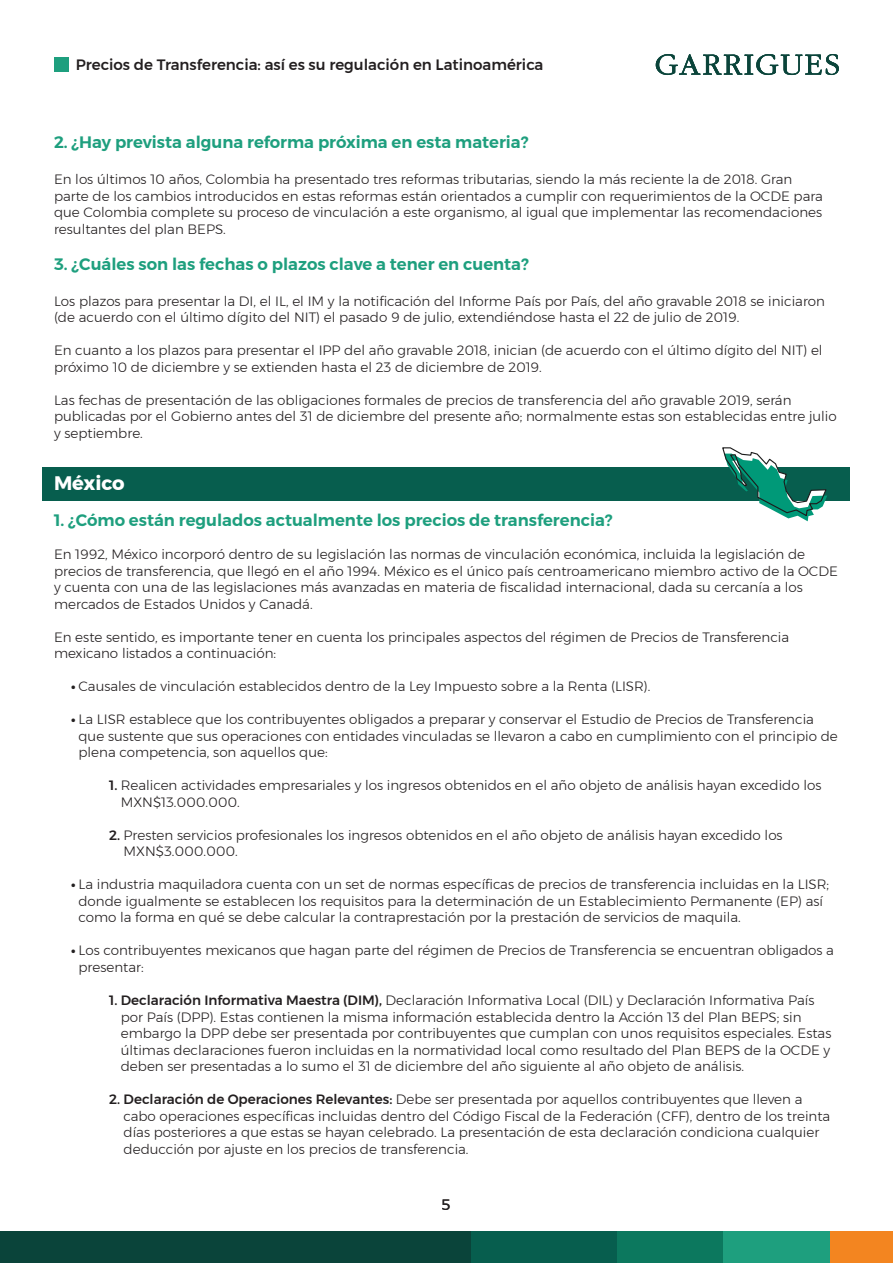
<style>
.page{position:relative;width:893px;height:1263px;background:#fff}
.page>*{position:absolute;margin:0;border:0;box-sizing:border-box;transform-origin:0 0}
.t1{font:700 19.5px "Montserrat";color:#fff}
.t2{font:600 16.5px "Montserrat";color:#1e9f7e}
.t3{font:500 15px "Montserrat";color:#231f20}
.t4{font:15px "Montserrat";color:#231f20}
.t5{font:300 13.5px/16.5px "Montserrat";color:#231f20}
.s1{font-weight:700}
.s2{font-weight:500}
</style>
<div class="page">
<div style="left:43px;top:467px;width:807px;height:34px;background:#075e4e"></div>
<div style="left:0;top:1231px;width:471px;height:32px;background:#0a443a"></div>
<div style="left:471px;top:1231px;width:146px;height:32px;background:#075e4e"></div>
<div style="left:617px;top:1231px;width:109px;height:32px;background:#0c785e"></div>
<div style="left:723px;top:1231px;width:110px;height:32px;background:#1e9f7e"></div>
<div style="left:831px;top:1231px;width:62px;height:32px;background:#f38520"></div>
<svg style="left:656px;top:54px;width:183px;height:21px"></svg>
<div style="left:54px;top:57px;width:15px;height:15px;background:#1e9f7e"></div>
<svg style="left:722px;top:447px;width:105px;height:74px"></svg>
<p class="t3" style="left:76px;top:53px;width:469px">Precios de Transferencia: así es su regulación en Latinoamérica</p>
<p class="t2" style="left:54px;top:129px;width:476px">2. ¿Hay prevista alguna reforma próxima en esta materia?</p>
<p class="t5" style="left:54px;top:171px;width:770px">En los últimos 10 años, Colombia ha presentado tres reformas tributarias, siendo la más reciente la de 2018. Gran parte de los cambios introducidos en estas reformas están orientados a cumplir con requerimientos de la OCDE para que Colombia complete su proceso de vinculación a este organismo, al igual que implementar las recomendaciones resultantes del plan BEPS.</p>
<p class="t2" style="left:54px;top:251px;width:476px">3. ¿Cuáles son las fechas o plazos clave a tener en cuenta?</p>
<p class="t5" style="left:54px;top:293px;width:773px">Los plazos para presentar la DI, el IL, el IM y la notificación del Informe País por País, del año gravable 2018 se iniciaron (de acuerdo con el último dígito del NIT) el pasado 9 de julio, extendiéndose hasta el 22 de julio de 2019.</p>
<p class="t5" style="left:54px;top:342px;width:770px">En cuanto a los plazos para presentar el IPP del año gravable 2018, inician (de acuerdo con el último dígito del NIT) el próximo 10 de diciembre y se extienden hasta el 23 de diciembre de 2019.</p>
<p class="t5" style="left:54px;top:392px;width:784px">Las fechas de presentación de las obligaciones formales de precios de transferencia del año gravable 2019, serán publicadas por el Gobierno antes del 31 de diciembre del presente año; normalmente estas son establecidas entre julio y septiembre.</p>
<p class="t1" style="left:54px;top:468px;width:72px">México</p>
<p class="t2" style="left:54px;top:507px;width:560px">1. ¿Cómo están regulados actualmente los precios de transferencia?</p>
<p class="t5" style="left:54px;top:546px;width:785px">En 1992, México incorporó dentro de su legislación las normas de vinculación económica, incluida la legislación de precios de transferencia, que llegó en el año 1994. México es el único país centroamericano miembro activo de la OCDE y cuenta con una de las legislaciones más avanzadas en materia de fiscalidad internacional, dada su cercanía a los mercados de Estados Unidos y Canadá.</p>
<p class="t5" style="left:54px;top:629px;width:737px">En este sentido, es importante tener en cuenta los principales aspectos del régimen de Precios de Transferencia mexicano listados a continuación:</p>
<p class="t5" style="left:71px;top:678px;width:581px"><span class="s1">•</span> Causales de vinculación establecidos dentro de la Ley Impuesto sobre a la Renta (LISR).</p>
<p class="t5" style="left:78px;top:711px;width:761px;text-indent:-7px"><span class="s1">•</span> La LISR establece que los contribuyentes obligados a preparar y conservar el Estudio de Precios de Transferencia que sustente que sus operaciones con entidades vinculadas se llevaron a cabo en cumplimiento con el principio de plena competencia, son aquellos que:</p>
<p class="t5" style="left:121px;top:777px;width:702px;text-indent:-12px"><span class="s2">1.</span> Realicen actividades empresariales y los ingresos obtenidos en el año objeto de análisis hayan excedido los<br>MXN$13.000.000.</p>
<p class="t5" style="left:124px;top:827px;width:661px;text-indent:-14px"><span class="s2">2.</span> Presten servicios profesionales los ingresos obtenidos en el año objeto de análisis hayan excedido los<br>MXN$3.000.000.</p>
<p class="t5" style="left:78px;top:876px;width:752px;text-indent:-7px"><span class="s1">•</span> La industria maquiladora cuenta con un set de normas específicas de precios de transferencia incluidas en la LISR; donde igualmente se establecen los requisitos para la determinación de un Establecimiento Permanente (EP) así como la forma en qué se debe calcular la contraprestación por la prestación de servicios de maquila.</p>
<p class="t5" style="left:78px;top:942px;width:757px;text-indent:-7px"><span class="s1">•</span> Los contribuyentes mexicanos que hagan parte del régimen de Precios de Transferencia se encuentran obligados a presentar:</p>
<p class="t5" style="left:121px;top:992px;width:712px;text-indent:-12px"><span class="s2">1. Declaración Informativa Maestra (DIM),</span> Declaración Informativa Local (DIL) y Declaración Informativa País por País (DPP). Estas contienen la misma información establecida dentro la Acción 13 del Plan BEPS; sin embargo la DPP debe ser presentada por contribuyentes que cumplan con unos requisitos especiales. Estas últimas declaraciones fueron incluidas en la normatividad local como resultado del Plan BEPS de la OCDE y deben ser presentadas a lo sumo el 31 de diciembre del año siguiente al año objeto de análisis.</p>
<p class="t5" style="left:124px;top:1091px;width:708px;text-indent:-14px"><span class="s2">2. Declaración de Operaciones Relevantes:</span> Debe ser presentada por aquellos contribuyentes que lleven a cabo operaciones específicas incluidas dentro del Código Fiscal de la Federación (CFF), dentro de los treinta días posteriores a que estas se hayan celebrado. La presentación de esta declaración condiciona cualquier deducción por ajuste en los precios de transferencia.</p>
<p class="t4" style="left:442px;top:1193px;width:11px">5</p>
</div>
